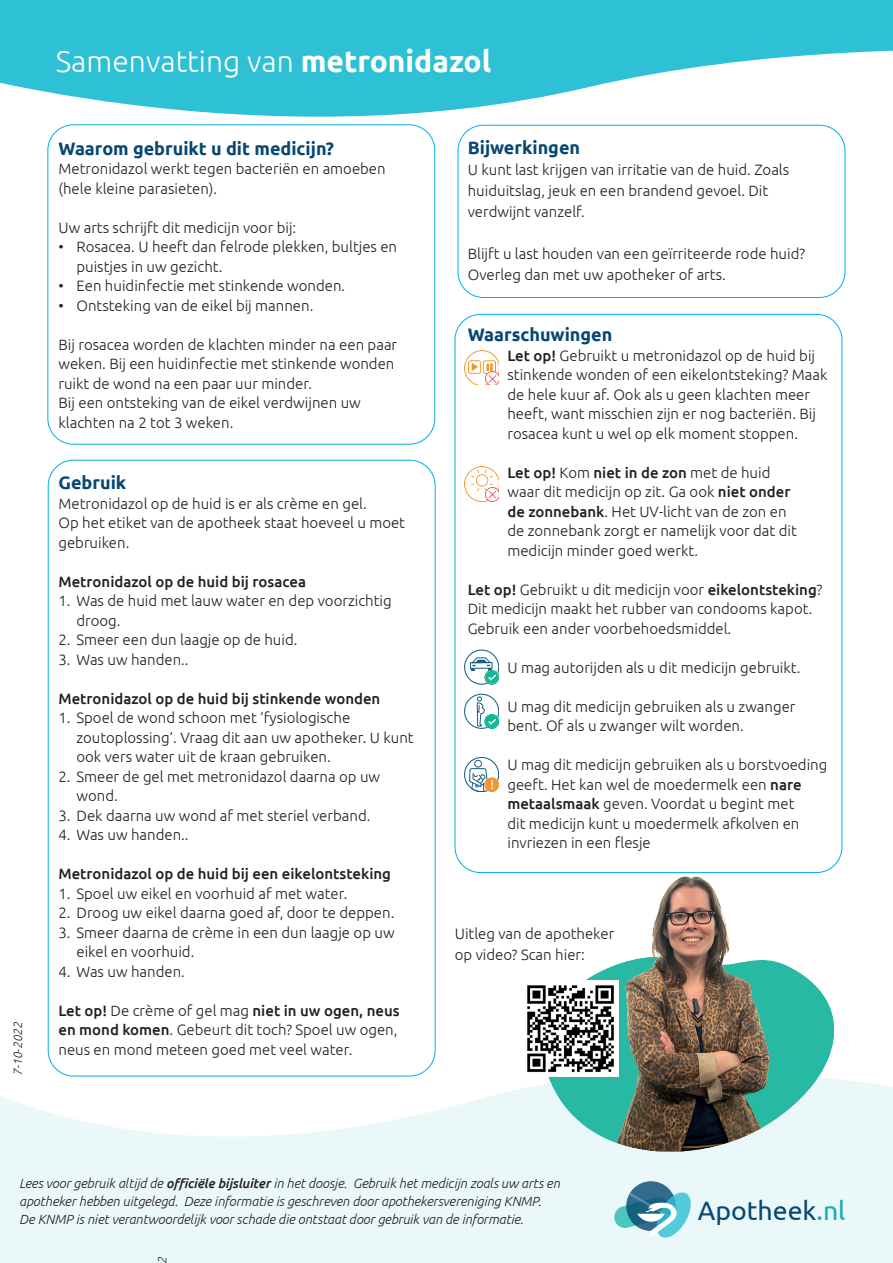
<style>
.page{position:relative;width:893px;height:1263px;background:#fff}
.page>*{position:absolute;margin:0;border:0;box-sizing:border-box;transform-origin:0 0}
.t1{font:300 30px "Ubuntu";color:#fff}
.t2{font:26.7px "Ubuntu";color:#074771}
.t3{font:700 18px "Ubuntu";color:#074772}
.t4{font:300 15px/19.5px "Ubuntu";color:#231f20}
.t5{font:500 15px "Ubuntu";color:#231f20}
.t6{font:italic 300 13.35px/18px "Ubuntu";letter-spacing:-.005em;color:#231f20}
.t7{font:italic 300 12px "Ubuntu";color:#231f20}
.s1{font-weight:700}
.s2{font-weight:500}
.s3{color:#17aab8}
</style>
<div class="page">
<svg style="left:0;top:1042px;width:893px;height:221px;fill:#eaf8fa"></svg>
<svg style="left:0;top:0;width:893px;height:165px;fill:#2ec0d4"></svg>
<svg style="left:626px;top:1181px;width:50px;height:50px"></svg>
<svg style="left:614px;top:1192px;width:77px;height:45px;background:#81becb"></svg>
<div style="left:458px;top:125px;width:387px;height:172px;background:#fff;border-radius:26px"></div>
<div style="left:458px;top:125px;width:387px;height:173px;border:1px solid #00aeef;border-radius:26px"></div>
<div style="left:48px;top:125px;width:387px;height:319px;background:#fff;border-radius:26px"></div>
<div style="left:48px;top:125px;width:387px;height:319px;border:1px solid #00aeef;border-radius:26px"></div>
<img style="left:464px;top:350px;width:35px;height:35px">
<img style="left:464px;top:467px;width:35px;height:35px">
<svg style="left:464px;top:649px;width:35px;height:35px"></svg>
<svg style="left:464px;top:694px;width:35px;height:35px"></svg>
<svg style="left:464px;top:757px;width:35px;height:35px"></svg>
<img style="left:541px;top:873px;width:300px;height:288px">
<img style="left:523px;top:980px;width:95px;height:96px">
<p class="t7" style="left:11px;top:1076px;width:56px;rotate:-90deg">7-10-2022</p>
<h1 class="t1" style="left:56px;top:43px;width:437px">Samenvatting van <span class="s1">metronidazol</span></h1>
<p class="t3" style="left:58px;top:137px;width:277px">Waarom gebruikt u dit medicijn?</p>
<p class="t4" style="left:58px;top:159px;width:329px">Metronidazol werkt tegen bacteriën en amoeben (hele kleine parasieten).</p>
<p class="t4" style="left:58px;top:217px;width:239px">Uw arts schrijft dit medicijn voor bij:</p>
<p class="t4" style="left:76px;top:237px;width:322px;text-indent:-18px">• Rosacea. U heeft dan felrode plekken, bultjes en puistjes in uw gezicht.</p>
<p class="t4" style="left:58px;top:276px;width:288px">• Een huidinfectie met stinkende wonden.</p>
<p class="t4" style="left:58px;top:295px;width:256px">• Ontsteking van de eikel bij mannen.</p>
<p class="t4" style="left:58px;top:334px;width:340px">Bij rosacea worden de klachten minder na een paar weken. Bij een huidinfectie met stinkende wonden ruikt de wond na een paar uur minder.<br>Bij een ontsteking van de eikel verdwijnen uw klachten na 2 tot 3 weken.</p>
<p class="t3" style="left:58px;top:472px;width:69px">Gebruik</p>
<p class="t4" style="left:58px;top:493px;width:348px">Metronidazol op de huid is er als crème en gel.<br>Op het etiket van de apotheek staat hoeveel u moet gebruiken.</p>
<p class="t5" style="left:58px;top:572px;width:249px">Metronidazol op de huid bij rosacea</p>
<p class="t4" style="left:76px;top:591px;width:317px;text-indent:-18px">1. Was de huid met lauw water en dep voorzichtig droog.</p>
<p class="t4" style="left:58px;top:630px;width:241px">2. Smeer een dun laagje op de huid.</p>
<p class="t4" style="left:58px;top:649px;width:132px">3. Was uw handen..</p>
<p class="t5" style="left:58px;top:689px;width:323px">Metronidazol op de huid bij stinkende wonden</p>
<p class="t4" style="left:76px;top:708px;width:339px;text-indent:-18px">1. Spoel de wond schoon met ‘fysiologische zoutoplossing’. Vraag dit aan uw apotheker. U kunt ook vers water uit de kraan gebruiken.</p>
<p class="t4" style="left:76px;top:766px;width:305px;text-indent:-18px">2. Smeer de gel met metronidazol daarna op uw wond.</p>
<p class="t4" style="left:58px;top:805px;width:313px">3. Dek daarna uw wond af met steriel verband.</p>
<p class="t4" style="left:58px;top:825px;width:132px">4. Was uw handen..</p>
<p class="t5" style="left:58px;top:864px;width:334px">Metronidazol op de huid bij een eikelontsteking</p>
<p class="t4" style="left:58px;top:883px;width:290px">1. Spoel uw eikel en voorhuid af met water.</p>
<p class="t4" style="left:58px;top:903px;width:337px">2. Droog uw eikel daarna goed af, door te deppen.</p>
<p class="t4" style="left:76px;top:922px;width:320px;text-indent:-18px">3. Smeer daarna de crème in een dun laagje op uw eikel en voorhuid.</p>
<p class="t4" style="left:58px;top:961px;width:128px">4. Was uw handen.</p>
<p class="t4" style="left:58px;top:1000px;width:343px"><span class="s2">Let op!</span> De crème of gel mag <span class="s2">niet in uw ogen, neus en mond komen</span>. Gebeurt dit toch? Spoel uw ogen, neus en mond meteen goed met veel water.</p>
<p class="t3" style="left:468px;top:136px;width:114px">Bijwerkingen</p>
<p class="t4" style="left:468px;top:159px;width:323px;line-height:21px">U kunt last krijgen van irritatie van de huid. Zoals huiduitslag, jeuk en een brandend gevoel. Dit verdwijnt vanzelf.</p>
<p class="t4" style="left:468px;top:243px;width:339px;line-height:21px">Blijft u last houden van een geïrriteerde rode huid?<br>Overleg dan met uw apotheker of arts.</p>
<p class="t3" style="left:468px;top:324px;width:146px">Waarschuwingen</p>
<p class="t4" style="left:507px;top:345px;width:322px"><span class="s2">Let op!</span> Gebruikt u metronidazol op de huid bij stinkende wonden of een eikelontsteking? Maak de hele kuur af. Ook als u geen klachten meer heeft, want misschien zijn er nog bacteriën. Bij rosacea kunt u wel op elk moment stoppen.</p>
<p class="t4" style="left:507px;top:462px;width:291px"><span class="s2">Let op!</span> Kom <span class="s2">niet in de zon</span> met de huid waar dit medicijn op zit. Ga ook <span class="s2">niet onder de zonnebank</span>. Het UV-licht van de zon en de zonnebank zorgt er namelijk voor dat dit medicijn minder goed werkt.</p>
<p class="t4" style="left:468px;top:579px;width:356px"><span class="s2">Let op!</span> Gebruikt u dit medicijn voor <span class="s2">eikelontsteking</span>?<br>Dit medicijn maakt het rubber van condooms kapot.<br>Gebruik een ander voorbehoedsmiddel.</p>
<p class="t4" style="left:507px;top:657px;width:295px">U mag autorijden als u dit medicijn gebruikt.</p>
<p class="t4" style="left:507px;top:696px;width:290px">U mag dit medicijn gebruiken als u zwanger bent. Of als u zwanger wilt worden.</p>
<p class="t4" style="left:507px;top:755px;width:321px">U mag dit medicijn gebruiken als u borstvoeding geeft. Het kan wel de moedermelk een <span class="s2">nare metaalsmaak</span> geven. Voordat u begint met<br>dit medicijn kunt u moedermelk afkolven en invriezen in een flesje</p>
<p class="t4" style="left:455px;top:923px;width:161px;line-height:21px">Uitleg van de apotheker op video? Scan hier:</p>
<p class="t6" style="left:19px;top:1174px;width:542px">Lees voor gebruik altijd de <span class="s2">officiële bijsluiter</span> in het doosje. Gebruik het medicijn zoals uw arts en apotheker hebben uitgelegd. Deze informatie is geschreven door apothekersvereniging KNMP.<br>De KNMP is niet verantwoordelijk voor schade die ontstaat door gebruik van de informatie.</p>
<p class="t7" style="left:155px;top:1264px;width:9px;rotate:-90deg">2</p>
<h2 class="t2" style="left:698px;top:1194px;width:149px">Apotheek<span class="s3">.nl</span></h2>
</div>
